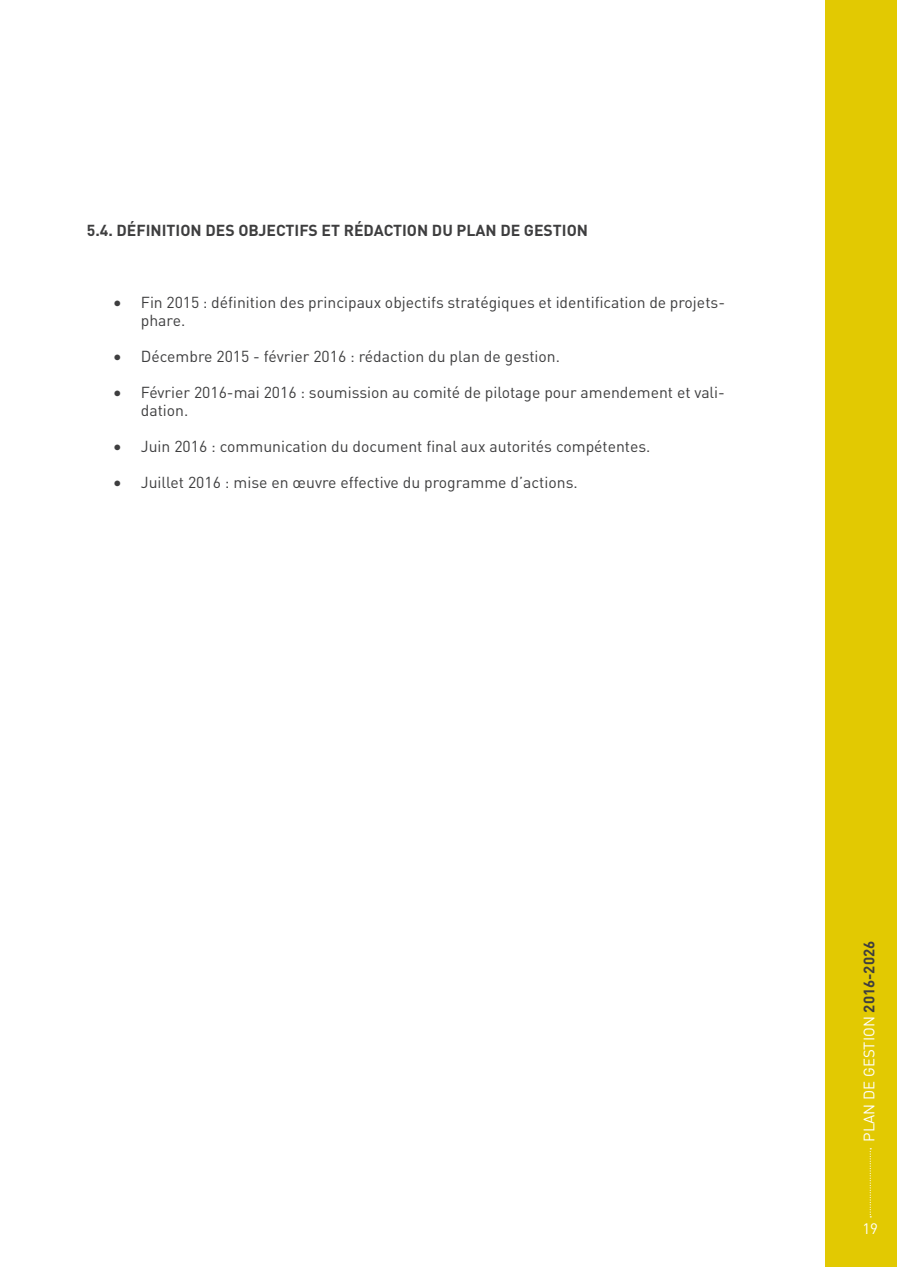
<style>
.page{position:relative;width:897px;height:1267px;background:#fff}
.page>*{position:absolute;margin:0;border:0;box-sizing:border-box;transform-origin:0 0}
.t1{font:15.75px/18.1px "DIN Pro";color:#3e3e3f}
.t2{font:700 15.75px "DIN Pro";color:#3e3e3f}
.t3{font:15px "DIN Pro";color:#fff}
.s1{font-weight:700;color:#3e3e3f}
</style>
<div class="page">
<div style="left:824px;top:0;width:72px;height:1266px;background:#e2c902"></div>
<svg style="left:869px;top:1148px;width:2px;height:69px"></svg>
<p class="t2" style="left:87px;top:219px;width:491px">5.4. DÉFIN ITION DES OBJECTIFS ET RÉDACTION DU PLAN DE GESTION</p>
<p class="t1" style="left:141px;top:292px;width:585px;text-indent:-27px">• Fin 2015 : définition des principaux objectifs stratégiques et identification de projets&shy;phare.</p>
<p class="t1" style="left:114px;top:346px;width:447px">• Décembre 2015 - février 2016 : rédaction du plan de gestion.</p>
<p class="t1" style="left:141px;top:382px;width:585px;text-indent:-27px">• Février 2016-mai 2016 : soumission au comité de pilotage pour amendement et vali&shy;dation.</p>
<p class="t1" style="left:114px;top:436px;width:538px">• Juin 2016 : communication du document final aux autorités compétentes.</p>
<p class="t1" style="left:114px;top:472px;width:465px">• Juillet 2016 : mise en œuvre effective du programme d’actions.</p>
<p class="t3" style="left:858px;top:1141px;width:202px;rotate:-90deg">PLAN DE GESTION <span class="s1">2016-2026</span></p>
<p class="t3" style="left:862px;top:1218px;width:17px">19</p>
</div>
